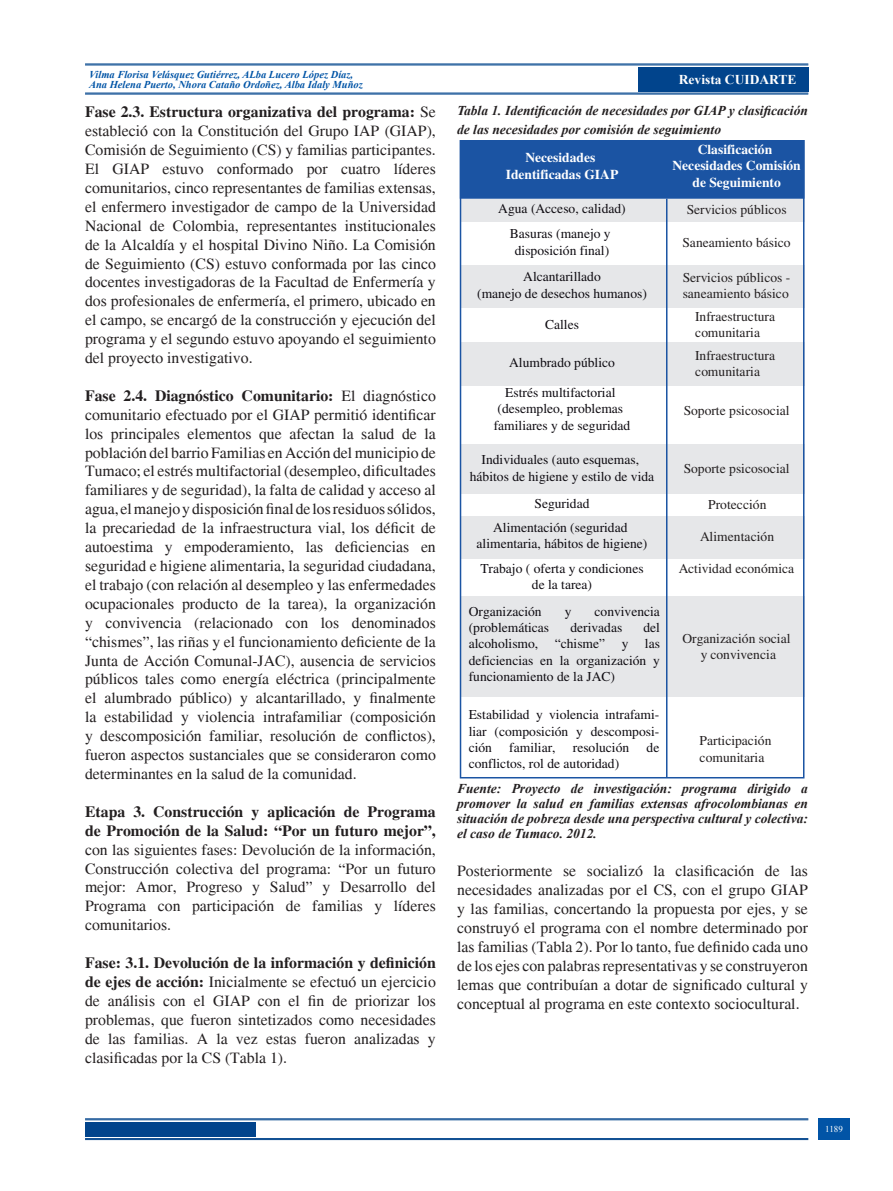
<style>
.page{position:relative;width:893px;height:1191px;background:#fff}
.page>*{position:absolute;margin:0;border:0;box-sizing:border-box;transform-origin:0 0}
.parrafos_generales{font:15.75px/18.9px "Times";color:#231f20;text-align:justify}
.t1{font:13.5px/16.2px "Times";color:#0f0c12;text-align:center}
.parrafos_generales-2{font:italic 700 13.5px/15px "Times New Roman";color:#231f20}
.t2{font:13.5px/16.2px "Times";color:#231f20}
.t3{font:700 13.5px/16.2px "Times";color:#fff;text-align:center}
.t4{font:700 13.5px "Times New Roman";color:#fff}
.t5{font:italic 700 10.5px/10.5px "Times New Roman";color:#0154a6}
.t6{font:9px "Times New Roman";color:#fff}
.s1{font-weight:700}
</style>
<div class="page">
<div style="left:638px;top:67px;width:170px;height:24px;background:#01448c"></div>
<hr style="left:85px;top:64px;width:723px;height:1px;background:#01448c">
<hr style="left:85px;top:65px;width:723px;height:1px;background:#01448c">
<hr style="left:85px;top:93px;width:723px;height:1px;background:#01448c">
<hr style="left:85px;top:94px;width:723px;height:1px;background:#01448c">
<hr style="left:85px;top:1138px;width:723px;height:1px;background:#01448c">
<hr style="left:85px;top:1139px;width:723px;height:1px;background:#01448c">
<hr style="left:85px;top:1118px;width:723px;height:1px;background:#01448c">
<hr style="left:85px;top:1119px;width:723px;height:1px;background:#01448c">
<div style="left:85px;top:1122px;width:170px;height:14px;background:#01448c"></div>
<div style="left:819px;top:1118px;width:31px;height:22px;background:#0154a6"></div>
<div style="left:460px;top:141px;width:344px;height:57px;background:#1b54a3"></div>
<div style="left:460px;top:140px;width:344px;height:59px;border:2px solid #1b54a3"></div>
<div style="left:460px;top:199px;width:344px;height:22px;background:#e6e7e9"></div>
<div style="left:460px;top:265px;width:344px;height:42px;background:#e6e7e9"></div>
<div style="left:460px;top:342px;width:344px;height:43px;background:#e6e7e9"></div>
<div style="left:460px;top:444px;width:344px;height:50px;background:#e6e7e9"></div>
<div style="left:460px;top:516px;width:344px;height:42px;background:#e6e7e9"></div>
<div style="left:460px;top:596px;width:344px;height:101px;background:#e6e7e9"></div>
<hr style="left:666px;top:199px;width:1px;height:578px;background:#1b54a3">
<div style="left:460px;top:140px;width:344px;height:638px;border:2px solid #1b54a3"></div>
<p class="t5" style="left:89px;top:69px;width:275px">Vilma Florisa Velásquez Gutiérrez, ALba Lucero López Díaz,<br>Ana Helena Puerto, Nhora Cataño Ordoñez, Alba Idaly Muñoz</p>
<p class="t4" style="left:679px;top:70px;width:119px">Revista CUIDARTE</p>
<p class="parrafos_generales" style="left:85px;top:103px;width:352px"><span class="s1">Fase 2.3. Estructura organizativa del programa:</span> Se estableció con la Constitución del Grupo IAP (GIAP), Comisión de Seguimiento (CS) y familias participantes.<br>El GIAP estuvo conformado por cuatro líderes comunitarios, cinco representantes de familias extensas, el enfermero investigador de campo de la Universidad Nacional de Colombia, representantes institucionales de la Alcaldía y el hospital Divino Niño. La Comisión de Seguimiento (CS) estuvo conformada por las cinco docentes investigadoras de la Facultad de Enfermería y dos profesionales de enfermería, el primero, ubicado en el campo, se encargó de la construcción y ejecución del programa y el segundo estuvo apoyando el seguimiento del proyecto investigativo.</p>
<p class="parrafos_generales" style="left:85px;top:386px;width:352px"><span class="s1">Fase 2.4. Diagnóstico Comunitario:</span> El diagnóstico comunitario efectuado por el GIAP permitió identificar los principales elementos que afectan la salud de la población del barrio Familias en Acción del municipio de Tumaco; el estrés multifactorial (desempleo, dificultades familiares y de seguridad), la falta de calidad y acceso al agua, el manejo y disposición final de los residuos sólidos, la precariedad de la infraestructura vial, los déficit de autoestima y empoderamiento, las deficiencias en seguridad e higiene alimentaria, la seguridad ciudadana, el trabajo (con relación al desempleo y las enfermedades ocupacionales producto de la tarea), la organización y convivencia (relacionado con los denominados “chismes”, las riñas y el funcionamiento deficiente de la Junta de Acción Comunal-JAC), ausencia de servicios públicos tales como energía eléctrica (principalmente el alumbrado público) y alcantarillado, y finalmente la estabilidad y violencia intrafamiliar (composición y descomposición familiar, resolución de conflictos), fueron aspectos sustanciales que se consideraron como determinantes en la salud de la comunidad.</p>
<p class="parrafos_generales" style="left:85px;top:802px;width:352px"><span class="s1">Etapa 3. Construcción y aplicación de Programa de Promoción de la Salud: “Por un futuro mejor”, </span>con las siguientes fases: Devolución de la información, Construcción colectiva del programa: “Por un futuro mejor: Amor, Progreso y Salud” y Desarrollo del Programa con participación de familias y líderes comunitarios.</p>
<p class="parrafos_generales" style="left:85px;top:953px;width:352px"><span class="s1">Fase: 3.1. Devolución de la información y definición de ejes de acción:</span> Inicialmente se efectuó un ejercicio de análisis con el GIAP con el fin de priorizar los problemas, que fueron sintetizados como necesidades de las familias. A la vez estas fueron analizadas y clasificadas por la CS (Tabla 1).</p>
<p class="parrafos_generales-2" style="left:457px;top:101px;width:352px;line-height:18.9px">Tabla 1. Identificación de necesidades por GIAP y clasificación de las necesidades por comisión de seguimiento</p>
<p class="t3" style="left:506px;top:149px;width:114px">Necesidades<br>Identificadas GIAP</p>
<p class="t3" style="left:672px;top:141px;width:130px">Clasificación<br>Necesidades Comisión de Seguimiento</p>
<p class="t1" style="left:510px;top:226px;width:102px">Basuras (manejo y disposición final)</p>
<p class="t1" style="left:477px;top:269px;width:171px">Alcantarillado<br>(manejo de desechos humanos)</p>
<p class="t1" style="left:545px;top:316px;width:35px">Calles</p>
<p class="t1" style="left:509px;top:354px;width:107px">Alumbrado público</p>
<p class="t1" style="left:494px;top:384px;width:138px">Estrés multifactorial (desempleo, problemas familiares y de seguridad</p>
<p class="t1" style="left:470px;top:452px;width:186px">Individuales (auto esquemas, hábitos de higiene y estilo de vida</p>
<p class="t1" style="left:493px;top:491px;width:136px;line-height:24px">Seguridad<br>Alimentación (seguridad</p>
<p class="t1" style="left:477px;top:531px;width:172px;line-height:24.5px;text-align:left">alimentaria, hábitos de higiene)<br>Trabajo ( oferta y condiciones</p>
<p class="t1" style="left:532px;top:576px;width:62px">de la tarea)</p>
<p class="t1" style="left:498px;top:200px;width:129px">Agua (Acceso, calidad)</p>
<p class="t2" style="left:687px;top:201px;width:101px">Servicios públicos</p>
<p class="t2" style="left:682px;top:235px;width:110px">Saneamiento básico</p>
<p class="t2" style="left:683px;top:269px;width:109px">Servicios públicos - saneamiento básico</p>
<p class="t2" style="left:695px;top:308px;width:81px">Infraestructura comunitaria</p>
<p class="t2" style="left:695px;top:347px;width:81px">Infraestructura comunitaria</p>
<p class="t2" style="left:684px;top:402px;width:107px">Soporte psicosocial</p>
<p class="t2" style="left:684px;top:460px;width:107px">Soporte psicosocial</p>
<p class="t2" style="left:708px;top:496px;width:60px">Protección</p>
<p class="t2" style="left:700px;top:528px;width:76px">Alimentación</p>
<p class="t2" style="left:679px;top:561px;width:117px">Actividad económica</p>
<p class="t1" style="left:469px;top:603px;width:74px">Organización</p>
<p class="t1" style="left:565px;top:603px;width:8px">y</p>
<p class="t1" style="left:594px;top:603px;width:67px">convivencia</p>
<p class="t1" style="left:469px;top:619px;width:82px">(problemáticas</p>
<p class="t1" style="left:570px;top:619px;width:53px">derivadas</p>
<p class="t1" style="left:469px;top:619px;width:193px;text-align:justify;text-indent:175px">del alcoholismo, “chisme” y las deficiencias en la organización y funcionamiento de la JAC)</p>
<p class="t1" style="left:469px;top:706px;width:192px;text-align:justify">Estabilidad y violencia intrafami&shy;liar (composición y descomposi&shy;ción</p>
<p class="t2" style="left:682px;top:630px;width:110px;text-align:center">Organización social y convivencia</p>
<p class="t2" style="left:700px;top:732px;width:73px">Participación comunitaria</p>
<p class="t1" style="left:509px;top:739px;width:48px">familiar,</p>
<p class="t1" style="left:573px;top:739px;width:58px">resolución</p>
<p class="t1" style="left:647px;top:739px;width:14px">de</p>
<p class="t1" style="left:469px;top:755px;width:152px">conflictos, rol de autoridad)</p>
<p class="parrafos_generales-2" style="left:457px;top:781px;width:352px;text-align:justify">Fuente: Proyecto de investigación: programa dirigido a promover la salud en familias extensas afrocolombianas en situación de pobreza desde una perspectiva cultural y colectiva: el caso de Tumaco. 2012.</p>
<p class="parrafos_generales" style="left:457px;top:861px;width:352px">Posteriormente se socializó la clasificación de las necesidades analizadas por el CS, con el grupo GIAP y las familias, concertando la propuesta por ejes, y se construyó el programa con el nombre determinado por las familias (Tabla 2). Por lo tanto, fue definido cada uno de los ejes con palabras representativas y se construyeron lemas que contribuían a dotar de significado cultural y conceptual al programa en este contexto sociocultural.</p>
<p class="t6" style="left:825px;top:1123px;width:19px">1189</p>
</div>
